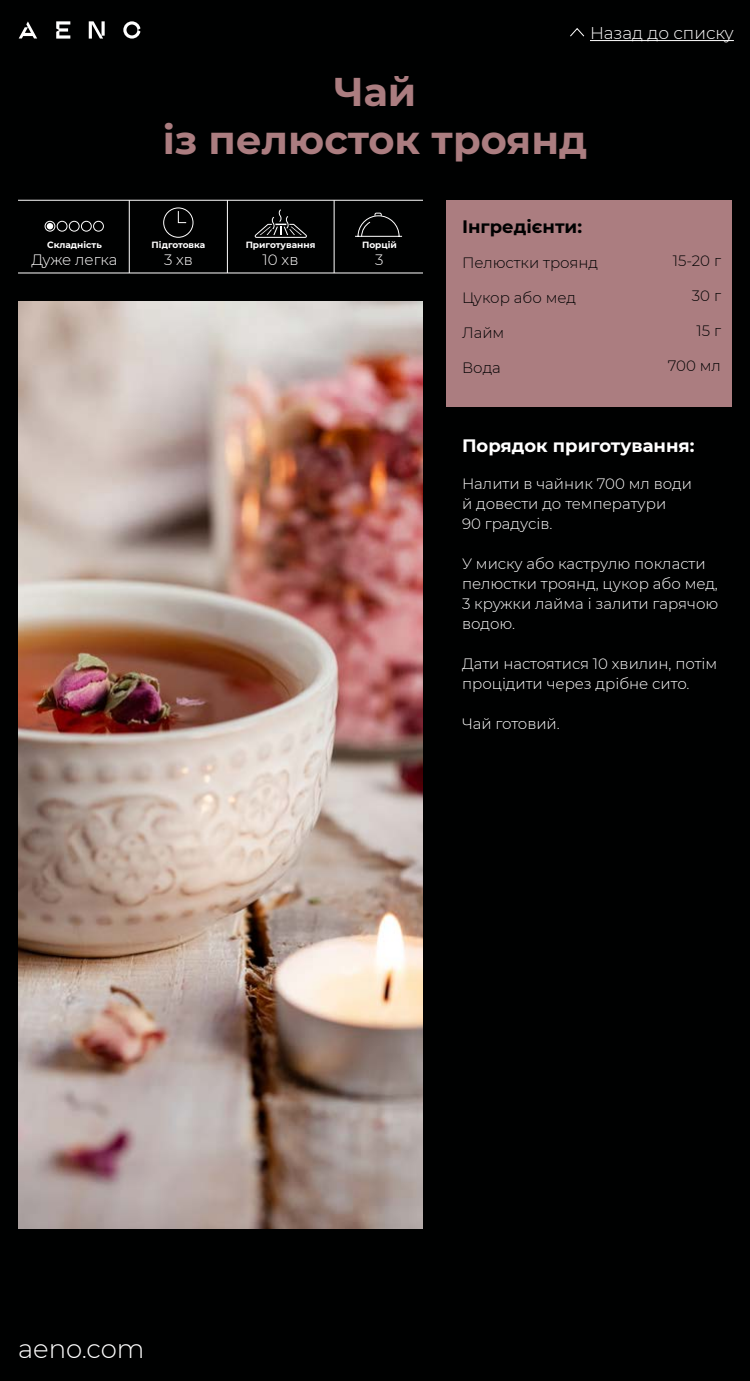
<style>
.page{position:relative;width:750px;height:1381px;background:#000101}
.page>*{position:absolute;margin:0;border:0;box-sizing:border-box;transform-origin:0 0}
.t1{font:700 40px/48px "Montserrat";color:#ab7d80;text-align:center}
.t2{font:300 26px "Montserrat";color:#fff}
.t3{font:700 18px "Montserrat";color:#fff}
.t4{font:700 18px "Montserrat";color:#000101}
.t5{font:300 17px "Montserrat";color:#fff}
.t6{font:300 15px/20px "Montserrat";color:#fff}
.t7{font:300 15px "Montserrat";color:#000101}
.t8{font:700 9px "Montserrat";color:#fff}
</style>
<div class="page">
<svg style="left:89px;top:21px;width:16px;height:18px"></svg>
<svg style="left:123px;top:21px;width:17px;height:18px"></svg>
<svg style="left:19px;top:21px;width:18px;height:18px"></svg>
<svg style="left:56px;top:21px;width:14px;height:18px"></svg>
<svg style="left:570px;top:28px;width:15px;height:9px"></svg>
<hr style="left:590px;top:40px;width:144px;height:1px;background:#fff">
<div style="left:446px;top:200px;width:286px;height:206px;background:#ab7d80"></div>
<img style="left:18px;top:302px;width:405px;height:926px">
<hr style="left:18px;top:200px;width:405px;height:1px;background:#fff">
<hr style="left:18px;top:273px;width:405px;height:1px;background:#fff">
<div style="left:45px;top:221px;width:10px;height:11px;border:1px solid #fff;border-radius:50%"></div>
<svg style="left:47px;top:223px;width:6px;height:6px"></svg>
<div style="left:57px;top:221px;width:11px;height:11px;border:1px solid #fff;border-radius:50%"></div>
<svg style="left:68px;top:220px;width:36px;height:12px"></svg>
<hr style="left:129px;top:200px;width:1px;height:73px;background:#fff">
<hr style="left:227px;top:200px;width:1px;height:73px;background:#fff">
<hr style="left:334px;top:200px;width:1px;height:73px;background:#fff">
<div style="left:163px;top:207px;width:31px;height:31px;border:1px solid #fff;border-radius:50%"></div>
<svg style="left:178px;top:211px;width:9px;height:12px"></svg>
<svg style="left:254px;top:209px;width:53px;height:29px"></svg>
<svg style="left:355px;top:213px;width:48px;height:24px"></svg>
<p class="t8" style="left:47px;top:239px;width:56px">Складність</p>
<p class="t6" style="left:31px;top:249px;width:88px">Дуже легка</p>
<p class="t5" style="left:590px;top:22px;width:145px">Назад до списку</p>
<h1 class="t1" style="left:163px;top:66px;width:426px">Чай<br>із пелюсток троянд</h1>
<p class="t8" style="left:152px;top:239px;width:55px">Підготовка</p>
<p class="t6" style="left:164px;top:249px;width:30px">3 хв</p>
<p class="t8" style="left:246px;top:239px;width:71px">Приготування</p>
<p class="t6" style="left:263px;top:249px;width:37px">10 хв</p>
<p class="t8" style="left:362px;top:239px;width:36px">Порцій</p>
<p class="t6" style="left:375px;top:249px;width:10px">3</p>
<p class="t4" style="left:462px;top:214px;width:122px">Інгредієнти:</p>
<p class="t7" style="left:462px;top:253px;width:138px">Пелюстки троянд</p>
<p class="t7" style="left:462px;top:287px;width:115px">Цукор або мед</p>
<p class="t7" style="left:462px;top:322px;width:44px">Лайм</p>
<p class="t7" style="left:462px;top:357px;width:40px">Вода</p>
<p class="t7" style="left:673px;top:250px;width:50px">15-20 г</p>
<p class="t7" style="left:692px;top:285px;width:31px">30 г</p>
<p class="t7" style="left:697px;top:320px;width:26px">15 г</p>
<p class="t7" style="left:668px;top:355px;width:55px">700 мл</p>
<p class="t3" style="left:462px;top:433px;width:234px">Порядок приготування:</p>
<p class="t6" style="left:462px;top:473px;width:232px">Налити в чайник 700 мл води й довести до температури<br>90 градусів.</p>
<p class="t6" style="left:462px;top:553px;width:258px">У миску або каструлю покласти пелюстки троянд, цукор або мед,<br>3 кружки лайма і залити гарячою водою.</p>
<p class="t6" style="left:462px;top:653px;width:257px">Дати настоятися 10 хвилин, потім процідити через дрібне сито.</p>
<p class="t6" style="left:462px;top:713px;width:99px">Чай готовий.</p>
<h2 class="t2" style="left:18px;top:1331px;width:128px">aeno.com</h2>
</div>
